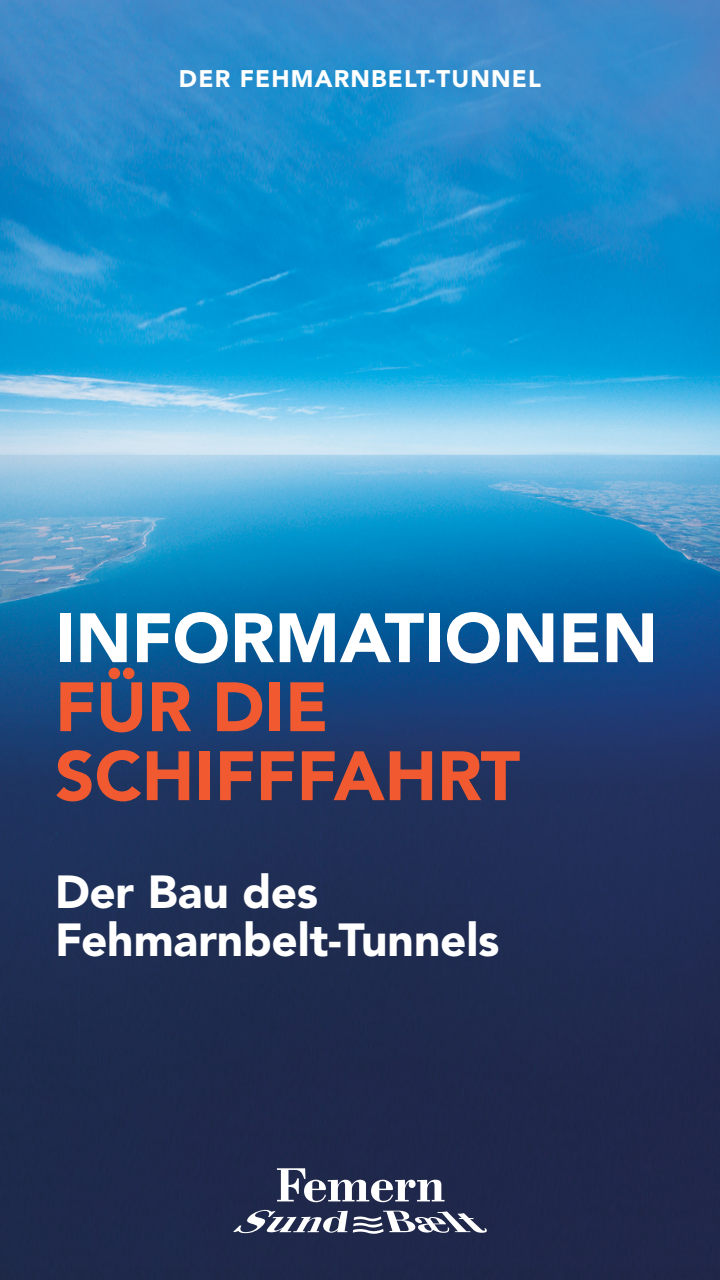
<style>
.page{position:relative;width:720px;height:1280px;background:#fff}
.page>*{position:absolute;margin:0;border:0;box-sizing:border-box;transform-origin:0 0}
.t1{font:900 69px/69px "Avenir LT Std";color:#f15a31}
.Undertitel{font:900 46px/48px "Avenir LT Std";letter-spacing:-.005em;color:#fff}
.t2{font:900 24px "Avenir";letter-spacing:.05em;color:#fff}
.s1{color:#fff}
</style>
<div class="page">
<img style="left:0;top:0;width:720px;height:1280px">
<svg style="left:233px;top:1210px;width:254px;height:24px"></svg>
<svg style="left:277px;top:1168px;width:168px;height:34px"></svg>
<p class="t2" style="left:179px;top:58px;width:364px">DER FEHMARNBELT-TUNNEL</p>
<p class="t1" style="left:55px;top:603px;width:604px"><span class="s1">INFORMATIONEN<br></span>FÜR DIE<br>SCHIFFFAHRT</p>
<p class="Undertitel" style="left:55px;top:868px;width:446px">Der Bau des<br>Fehmarnbelt-Tunnels</p>
</div>
